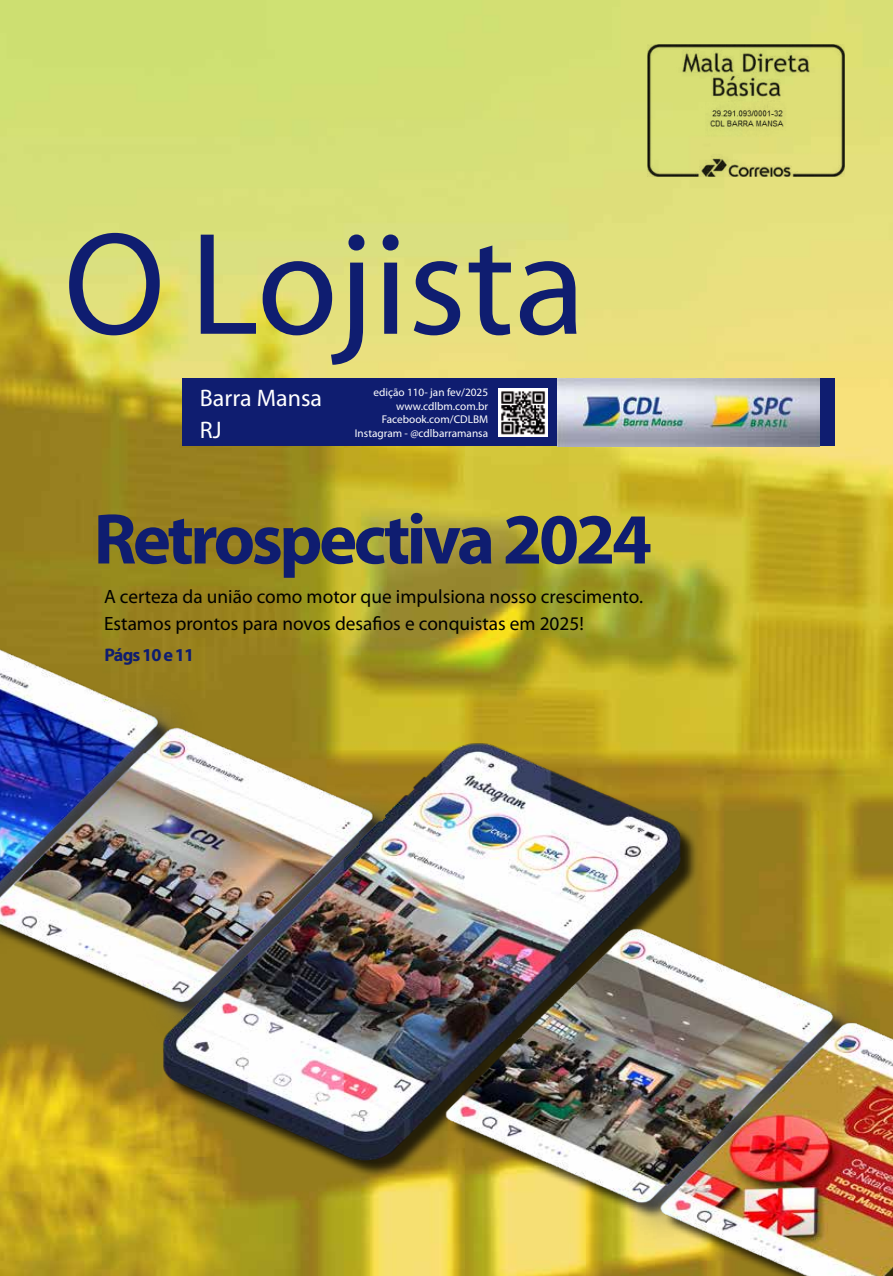
<style>
.page{position:relative;width:893px;height:1276px;background:#fff}
.page>*{position:absolute;margin:0;border:0;box-sizing:border-box;transform-origin:0 0}
.t1{font:147px "Myriad Pro";color:#0f1d70}
.t2{font:700 72.3px "Myriad Pro";letter-spacing:-.05em;color:#0f1d70}
.t3{font:24px/31.5px "Myriad Pro";color:#fff}
.t4{font:19.35px/27px "Myriad Pro";color:#000}
.t5{font:700 18.3px "Myriad Pro";letter-spacing:-.05em;color:#0f1d70}
.t6{font:11.25px/13.5px "Myriad Pro";color:#fff;text-align:right}
</style>
<div class="page">
<svg style="left:0;top:0;width:893px;height:635px;background:#cbc759"></svg>
<img style="left:0;top:635px;width:893px;height:641px">
<img style="left:648px;top:44px;width:196px;height:133px">
<div style="left:182px;top:379px;width:653px;height:67px;background:#0f1d70"></div>
<img style="left:557px;top:378px;width:262px;height:68px">
<img style="left:499px;top:388px;width:49px;height:49px">
<h1 class="t1" style="left:64px;top:194px;width:523px">O Lojista</h1>
<p class="t3" style="left:200px;top:382px;width:124px">Barra Mansa<br>RJ</p>
<p class="t6" style="left:355px;top:386px;width:135px">edição 110- jan fev/2025 www.cdlbm.com.br<br>Facebook.com/CDLBM<br>Instagram - @cdlbarramansa</p>
<h2 class="t2" style="left:94px;top:492px;width:560px">Retrospectiva 2024</h2>
<p class="t4" style="left:104px;top:582px;width:540px">A certeza da união como motor que impulsiona nosso crescimento.<br>Estamos prontos para novos desafios e conquistas em 2025!</p>
<p class="t5" style="left:105px;top:643px;width:91px">Págs 10 e 11</p>
</div>
